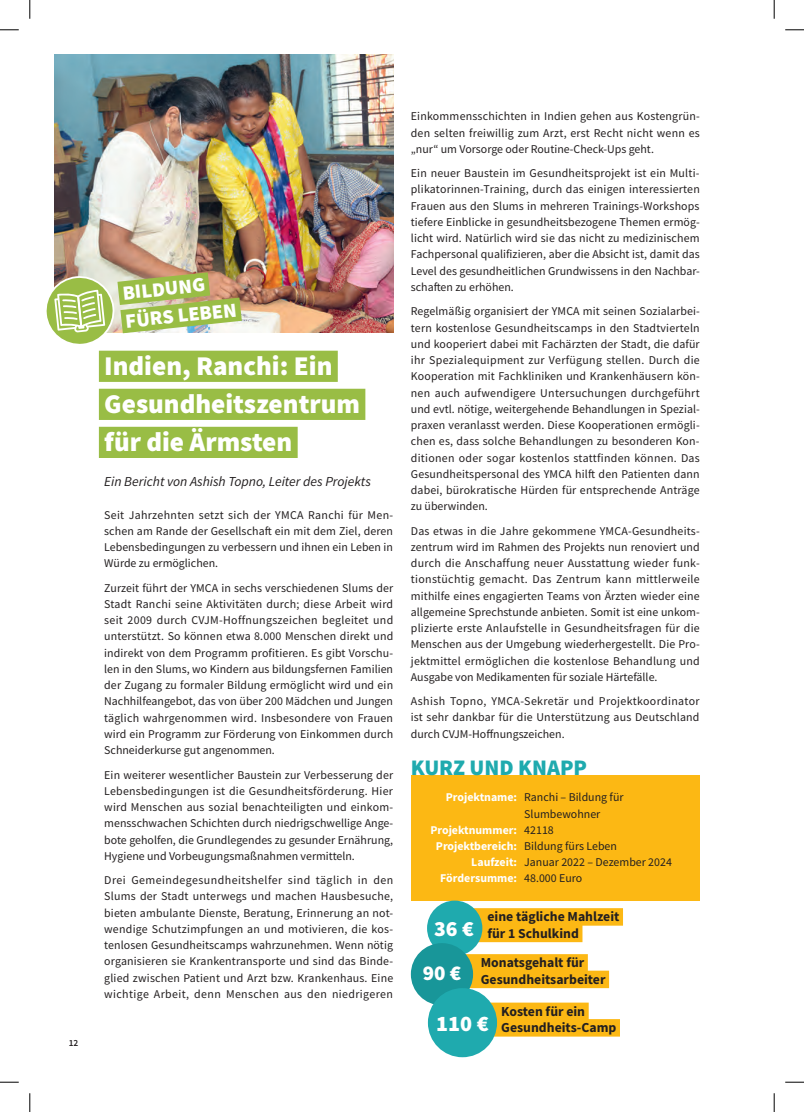
<style>
.page{position:relative;width:804px;height:1112px;background:#fff}
.page>*{position:absolute;margin:0;border:0;box-sizing:border-box;transform-origin:0 0}
.t1{font:900 27.12px/38px "Source Sans Pro";color:#fff}
.t2{font:900 22.25px "Source Sans Pro";color:#1faaae}
.t3{font:900 22.25px "Source Sans Pro";color:#fff}
.t4{font:900 21.12px "Source Sans Pro";color:#fff}
.t5{font:900 20.25px/28.4px "Source Sans Pro";color:#fff}
.t6{font:700 13.75px/16.5px "Source Sans Pro";color:#231f20}
.t7{font:italic 13.75px "Source Sans Pro";color:#231f20}
.t8{font:11.88px/16.2px "Source Sans Pro";color:#231f20;text-align:justify}
.t9{font:700 11.88px "Source Sans Pro";color:#fff}
.t10{font:600 9.38px "Source Sans Pro";color:#231f20}
.s1{font-weight:700;color:#fff}
.s2{font-weight:400;color:#231f20}
.s3{font-weight:900;font-size:21.75px;color:#fff}
</style>
<div class="page">
<img style="left:55px;top:55px;width:338px;height:277px">
<div style="left:411px;top:775px;width:288px;height:126px;background:#fcb814"></div>
<div style="left:484px;top:1003px;width:104px;height:17px;background:#fcb814"></div>
<div style="left:484px;top:1019px;width:136px;height:18px;background:#fcb814"></div>
<div style="left:473px;top:908px;width:150px;height:18px;background:#fcb814"></div>
<div style="left:473px;top:925px;width:109px;height:17px;background:#fcb814"></div>
<div style="left:429px;top:902px;width:51px;height:52px;background:#1faaae;border-radius:50%"></div>
<div style="left:427px;top:901px;width:55px;height:55px;border:4px solid #1faaae;border-radius:50%"></div>
<div style="left:463px;top:954px;width:125px;height:18px;background:#fcb814"></div>
<div style="left:463px;top:971px;width:146px;height:17px;background:#fcb814"></div>
<div style="left:413px;top:945px;width:58px;height:58px;background:#189699;border-radius:50%"></div>
<div style="left:411px;top:943px;width:62px;height:62px;border:4px solid #189699;border-radius:50%"></div>
<div style="left:430px;top:990px;width:65px;height:65px;background:#1faaae;border-radius:50%"></div>
<div style="left:428px;top:988px;width:69px;height:69px;border:5px solid #1faaae;border-radius:50%"></div>
<img style="left:46px;top:258px;width:220px;height:86px">
<div style="left:99px;top:351px;width:239px;height:31px;background:#99bd45"></div>
<div style="left:99px;top:389px;width:266px;height:31px;background:#99bd45"></div>
<div style="left:99px;top:427px;width:199px;height:31px;background:#99bd45"></div>
<svg style="left:0;top:29px;width:19px;height:2px"></svg>
<svg style="left:785px;top:29px;width:19px;height:2px"></svg>
<svg style="left:0;top:1081px;width:19px;height:2px"></svg>
<svg style="left:785px;top:1081px;width:19px;height:2px"></svg>
<svg style="left:29px;top:0;width:2px;height:19px"></svg>
<svg style="left:29px;top:1093px;width:2px;height:19px"></svg>
<svg style="left:773px;top:0;width:2px;height:19px"></svg>
<svg style="left:773px;top:1093px;width:2px;height:19px"></svg>
<p class="t10" style="left:69px;top:1037px;width:11px">12</p>
<h3 class="t5" style="left:121px;top:278px;width:113px;rotate:-6deg">BILDUNG<br>FÜRS LEBEN</h3>
<h1 class="t1" style="left:104px;top:347px;width:257px">Indien, Ranchi: Ein<br>Gesundheitszentrum für die Ärmsten</h1>
<p class="t7" style="left:104px;top:473px;width:268px">Ein Bericht von Ashish Topno, Leiter des Projekts</p>
<p class="t8" style="left:104px;top:506px;width:290px">Seit Jahrzehnten setzt sich der YMCA Ranchi für Men&shy;schen am Rande der Gesellschaft ein mit dem Ziel, deren Lebensbedingungen zu verbessern und ihnen ein Leben in Würde zu ermöglichen.</p>
<p class="t8" style="left:104px;top:580px;width:290px">Zurzeit führt der YMCA in sechs verschiedenen Slums der Stadt Ranchi seine Aktivitäten durch; diese Arbeit wird seit 2009 durch CVJM-Hoffnungszeichen begleitet und unterstützt. So können etwa 8.000 Menschen direkt und indirekt von dem Programm profitieren. Es gibt Vorschu&shy;len in den Slums, wo Kindern aus bildungsfernen Familien der Zugang zu formaler Bildung ermöglicht wird und ein Nachhilfeangebot, das von über 200 Mädchen und Jungen täglich wahrgenommen wird. Insbesondere von Frauen wird ein Programm zur Förderung von Einkommen durch Schneiderkurse gut angenommen.</p>
<p class="t8" style="left:104px;top:766px;width:290px">Ein weiterer wesentlicher Baustein zur Verbesserung der Lebensbedingungen ist die Gesundheitsförderung. Hier wird Menschen aus sozial benachteiligten und einkom&shy;mensschwachen Schichten durch niedrigschwellige Ange&shy;bote geholfen, die Grundlegendes zu gesunder Ernährung, Hygiene und Vorbeugungsmaßnahmen vermitteln.</p>
<p class="t8" style="left:104px;top:872px;width:290px">Drei Gemeindegesundheitshelfer sind täglich in den Slums der Stadt unterwegs und machen Hausbesuche, bieten ambulante Dienste, Beratung, Erinnerung an not&shy;wendige Schutzimpfungen an und motivieren, die kos&shy;tenlosen Gesundheitscamps wahrzunehmen. Wenn nötig organisieren sie Krankentransporte und sind das Binde&shy;glied zwischen Patient und Arzt bzw. Krankenhaus. Eine wichtige Arbeit, denn Menschen aus den niedrigeren</p>
<p class="t8" style="left:411px;top:108px;width:290px">Einkommensschichten in Indien gehen aus Kostengrün&shy;den selten freiwillig zum Arzt, erst Recht nicht wenn es „nur“ um Vorsorge oder Routine-Check-Ups geht.</p>
<p class="t8" style="left:411px;top:165px;width:290px">Ein neuer Baustein im Gesundheitsprojekt ist ein Multi&shy;plikatorinnen-Training, durch das einigen interessierten Frauen aus den Slums in mehreren Trainings-Workshops tiefere Einblicke in gesundheitsbezogene Themen ermög&shy;licht wird. Natürlich wird sie das nicht zu medizinischem Fachpersonal qualifizieren, aber die Absicht ist, damit das Level des gesundheitlichen Grundwissens in den Nachbar&shy;schaften zu erhöhen.</p>
<p class="t8" style="left:411px;top:303px;width:290px">Regelmäßig organisiert der YMCA mit seinen Sozialarbei&shy;tern kostenlose Gesundheitscamps in den Stadtvierteln und kooperiert dabei mit Fachärzten der Stadt, die dafür ihr Spezialequipment zur Verfügung stellen. Durch die Kooperation mit Fachkliniken und Krankenhäusern kön&shy;nen auch aufwendigere Untersuchungen durchgeführt und evtl. nötige, weitergehende Behandlungen in Spezial&shy;praxen veranlasst werden. Diese Kooperationen ermögli&shy;chen es, dass solche Behandlungen zu besonderen Kon&shy;ditionen oder sogar kostenlos stattfinden können. Das Gesundheitspersonal des YMCA hilft den Patienten dann dabei, bürokratische Hürden für entsprechende Anträge zu überwinden.</p>
<p class="t8" style="left:411px;top:522px;width:290px">Das etwas in die Jahre gekommene YMCA-Gesundheits&shy;zentrum wird im Rahmen des Projekts nun renoviert und durch die Anschaffung neuer Ausstattung wieder funk&shy;tionstüchtig gemacht. Das Zentrum kann mittlerweile mithilfe eines engagierten Teams von Ärzten wieder eine allgemeine Sprechstunde anbieten. Somit ist eine unkom&shy;plizierte erste Anlaufstelle in Gesundheitsfragen für die Menschen aus der Umgebung wiederhergestellt. Die Pro&shy;jektmittel ermöglichen die kostenlose Behandlung und Ausgabe von Medikamenten für soziale Härtefälle.</p>
<p class="t8" style="left:411px;top:693px;width:290px">Ashish Topno, YMCA-Sekretär und Projektkoordinator ist sehr dankbar für die Unterstützung aus Deutschland durch CVJM-Hoffnungszeichen.</p>
<h2 class="t2" style="left:411px;top:752px;width:178px">KURZ UND KNAPP</h2>
<p class="t8" style="left:446px;top:789px;width:179px"><span class="s1">Projektname:</span> Ranchi – Bildung für</p>
<p class="t8" style="left:524px;top:805px;width:78px">Slumbewohner</p>
<p class="t9" style="left:430px;top:822px;width:125px">Projektnummer: <span class="s2">42118</span></p>
<p class="t8" style="left:436px;top:838px;width:182px"><span class="s1">Projektbereich:</span> Bildung fürs Leben</p>
<p class="t8" style="left:471px;top:854px;width:202px"><span class="s1">Laufzeit:</span> Januar 2022 – Dezember 2024</p>
<p class="t9" style="left:440px;top:870px;width:143px">Fördersumme: <span class="s2">48.000 Euro</span></p>
<p class="t6" style="left:434px;top:908px;width:187px;text-indent:53px">eine tägliche Mahlzeit<br><span class="s3">36 €</span> für 1 Schulkind</p>
<p class="t6" style="left:481px;top:954px;width:105px">Monatsgehalt für</p>
<h3 class="t4" style="left:423px;top:958px;width:40px">90 €</h3>
<p class="t6" style="left:481px;top:971px;width:126px">Gesundheitsarbeiter</p>
<h2 class="t3" style="left:436px;top:1008px;width:54px">110 €</h2>
<p class="t6" style="left:501px;top:1003px;width:117px">Kosten für ein<br>Gesundheits-Camp</p>
</div>
